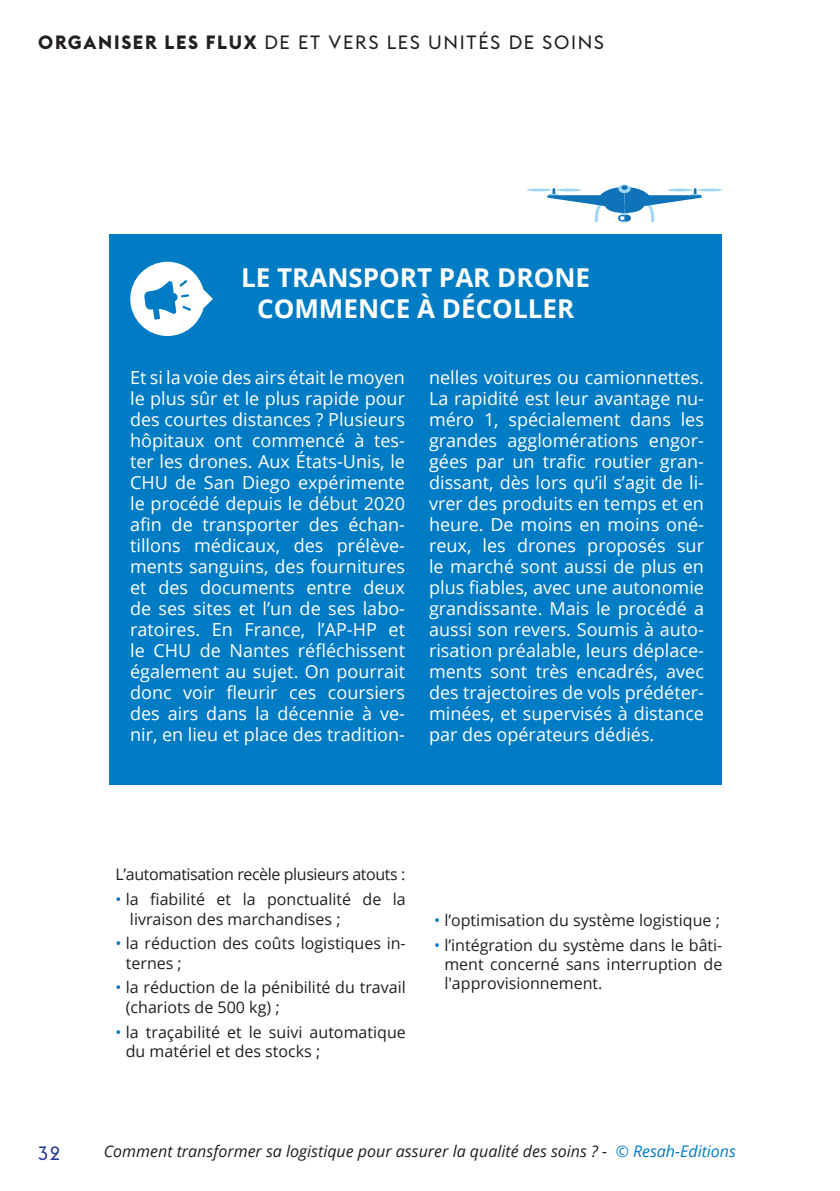
<style>
.page{position:relative;width:840px;height:1191px;background:#fff}
.page>*{position:absolute;margin:0;border:0;box-sizing:border-box;transform-origin:0 0}
.t1{font:700 26px/31.2px "Open Sans";color:#fff;text-align:center}
.t2{font:19px "Euclid Flex";letter-spacing:.09em;color:#231f20}
.t3{font:19px "Euclid Flex";color:#283890}
.t4{font:18px/21px "Open Sans";color:#fff;text-align:justify}
.t5{font:16px/19.2px "Open Sans";color:#231f20}
.t6{font:italic 16px "Open Sans";color:#231f20}
.t7{font:16px "Open Sans";letter-spacing:-.025em;color:#231f20}
.s1{font-weight:700}
.s2{color:#007cc4}
</style>
<div class="page">
<div style="left:109px;top:234px;width:613px;height:550px;background:#007cc4"></div>
<svg style="left:130px;top:262px;width:83px;height:74px"></svg>
<hr style="left:526px;top:189px;width:25px;height:2px;background:#9ed6f5;border-radius:50%">
<hr style="left:697px;top:189px;width:25px;height:2px;background:#9ed6f5;border-radius:50%">
<svg style="left:547px;top:185px;width:154px;height:38px"></svg>
<p class="t2" style="left:38px;top:32px;width:567px"><span class="s1">ORGANISER LES FLUX</span> DE ET VERS LES UNITÉS DE SOINS</p>
<p class="t1" style="left:241px;top:261px;width:350px">LE TRANSPORT PAR DRONE<br>COMMENCE À DÉCOLLER</p>
<p class="t4" style="left:130px;top:366px;width:276px">Et si la voie des airs était le moyen le plus sûr et le plus rapide pour des courtes distances ? Plusieurs</p>
<p class="t4" style="left:130px;top:429px;width:276px">hôpitaux ont commencé à tes&shy;ter les drones. Aux États-Unis, le CHU de San Diego expérimente le procédé depuis le début 2020 afin de transporter des échan&shy;tillons médicaux, des prélève&shy;ments sanguins, des fournitures et des documents entre deux de ses sites et l’un de ses labo&shy;ratoires. En France, l’AP-HP et le CHU de Nantes réfléchissent également au sujet. On pourrait donc voir fleurir ces coursiers des airs dans la décennie à ve&shy;nir, en lieu et place des tradition-</p>
<p class="t4" style="left:429px;top:366px;width:276px">nelles voitures ou camionnettes.<br>La rapidité est leur avantage nu&shy;méro 1, spécialement dans les grandes agglomérations engor&shy;gées par un trafic routier gran&shy;dissant, dès lors qu’il s’agit de li&shy;vrer des produits en temps et en heure. De moins en moins oné&shy;reux, les drones proposés sur le marché sont aussi de plus en plus fiables, avec une autonomie grandissante. Mais le procédé a aussi son revers. Soumis à auto&shy;risation préalable, leurs déplace&shy;ments sont très encadrés, avec des trajectoires de vols prédéter&shy;minées, et supervisés à distance par des opérateurs dédiés.</p>
<p class="t7" style="left:116px;top:863px;width:291px">L’automatisation recèle plusieurs atouts :</p>
<p class="t5" style="left:130px;top:889px;width:277px;text-indent:-14px"><span class="s2">•</span> la fiabilité et la ponctualité de la livraison des marchandises ;</p>
<p class="t5" style="left:126px;top:933px;width:281px;text-indent:-10px"><span class="s2">•</span> la réduction des coûts logistiques in&shy;ternes ;</p>
<p class="t5" style="left:126px;top:977px;width:281px;text-indent:-10px"><span class="s2">•</span> la réduction de la pénibilité du travail (chariots de 500 kg) ;</p>
<p class="t5" style="left:126px;top:1021px;width:281px;text-indent:-10px"><span class="s2">•</span> la traçabilité et le suivi automatique du matériel et des stocks ;</p>
<p class="t5" style="left:434px;top:910px;width:287px"><span class="s2">•</span> l’optimisation du système logistique ;</p>
<p class="t5" style="left:444px;top:935px;width:279px;text-align:justify;text-indent:-10px"><span class="s2">•</span> l’intégration du système dans le bâti&shy;ment concerné sans interruption de l'approvisionnement.</p>
<p class="t3" style="left:38px;top:1141px;width:23px">32</p>
<p class="t6" style="left:104px;top:1140px;width:633px">Comment transformer sa logistique pour assurer la qualité des soins ? - <span class="s2">© Resah-Editions</span></p>
</div>
